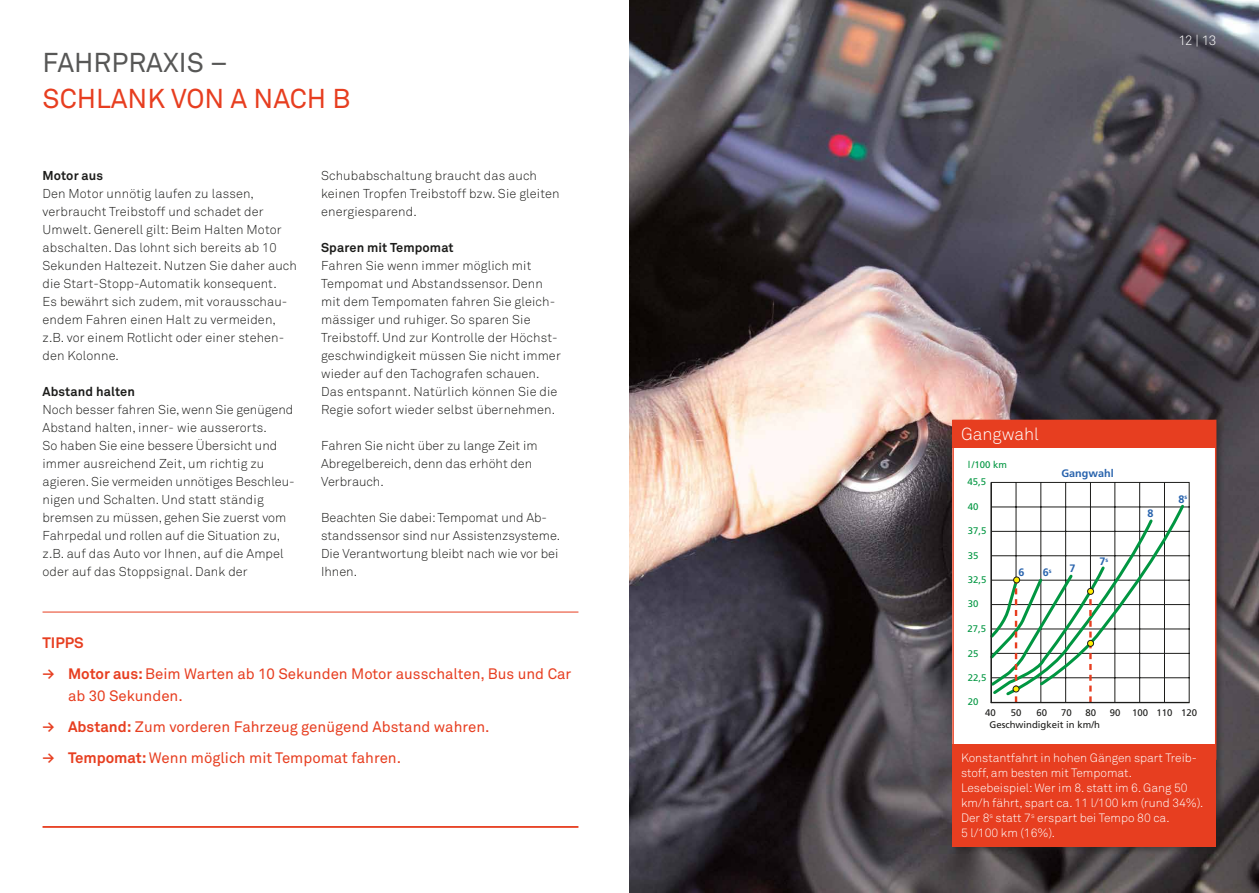
<style>
.page{position:relative;width:1259px;height:893px;background:#fff}
.page>*{position:absolute;margin:0;border:0;box-sizing:border-box;transform-origin:0 0}
.t1{font:27px "Akkurat";color:#e73e20}
.t2{font:27px "Akkurat";color:#575756}
.t3{font:300 17.25px "Akkurat";color:#fff}
.t4{font:15px/31px "Akkurat";color:#e73e20}
.t5{font:300 13.5px "Akkurat";color:#fff}
.t6{font:300 12.75px/18px "Akkurat";letter-spacing:.01em;color:#1d1d1b}
.t7{font:700 12.75px "Akkurat";letter-spacing:.01em;color:#1d1d1b}
.t8{font:300 12px/15px "Akkurat";color:#fff}
.t9{font:700 10.8px "Frutiger";color:#2863ad}
.t10{font:9.6px "Frutiger";color:#1d1d1b}
.t11{font:9.6px/17.5px "Frutiger";color:#009641}
.s1{font-weight:700}
</style>
<div class="page">
<img style="left:629px;top:0;width:630px;height:893px">
<hr style="left:43px;top:612px;width:535px;height:1px;background:#e73e20">
<hr style="left:43px;top:826px;width:535px;height:2px;background:#e73e20">
<div style="left:951px;top:418px;width:272px;height:436px;background:#1d1d1b;opacity:.4"></div>
<div style="left:952px;top:428px;width:264px;height:340px;background:#fff"></div>
<div style="left:952px;top:420px;width:264px;height:28px;background:#e73e20"></div>
<div style="left:952px;top:420px;width:264px;height:340px;border:2px solid #e73e20"></div>
<div style="left:952px;top:744px;width:264px;height:102px;background:#e73e20"></div>
<svg style="left:991px;top:481px;width:199px;height:222px"></svg>
<div style="left:1013px;top:576px;width:7px;height:7px;border:1px solid #1d1d1b;border-radius:50%"></div>
<hr style="left:990px;top:482px;width:1px;height:221px;background:#1d1d1b">
<hr style="left:991px;top:702px;width:198px;height:1px;background:#1d1d1b">
<h1 class="t2" style="left:43px;top:47px;width:187px">FAHRPRAXIS –</h1>
<h1 class="t1" style="left:43px;top:83px;width:309px">SCHLANK VON A NACH B</h1>
<p class="t7" style="left:43px;top:167px;width:62px">Motor aus</p>
<p class="t6" style="left:43px;top:185px;width:256px">Den Motor unnötig laufen zu lassen, verbraucht Treibstoff und schadet der Umwelt. Generell gilt: Beim Halten Motor abschalten. Das lohnt sich bereits ab 10<br>Sekunden Haltezeit. Nutzen Sie daher auch die Start-Stopp-Automatik konsequent.<br>Es bewährt sich zudem, mit vorausschau&shy;endem Fahren einen Halt zu vermeiden, z.B. vor einem Rotlicht oder einer stehen&shy;den Kolonne.</p>
<p class="t7" style="left:43px;top:384px;width:94px">Abstand halten</p>
<p class="t6" style="left:43px;top:401px;width:254px">Noch besser fahren Sie, wenn Sie genügend Abstand halten, inner- wie ausserorts.<br>So haben Sie eine bessere Übersicht und immer ausreichend Zeit, um richtig zu agieren. Sie vermeiden unnötiges Beschleu&shy;nigen und Schalten. Und statt ständig bremsen zu müssen, gehen Sie zuerst vom Fahrpedal und rollen auf die Situation zu, z.B. auf das Auto vor Ihnen, auf die Ampel oder auf das Stoppsignal. Dank der</p>
<p class="t6" style="left:321px;top:167px;width:240px">Schubabschaltung braucht das auch keinen Tropfen Treibstoff bzw. Sie gleiten energiesparend.</p>
<p class="t7" style="left:321px;top:240px;width:134px">Sparen mit Tempomat</p>
<p class="t6" style="left:321px;top:257px;width:241px">Fahren Sie wenn immer möglich mit Tempomat und Abstandssensor. Denn mit dem Tempomaten fahren Sie gleich&shy;mässiger und ruhiger. So sparen Sie Treibstoff. Und zur Kontrolle der Höchst&shy;geschwindigkeit müssen Sie nicht immer wieder auf den Tachografen schauen.<br>Das entspannt. Natürlich können Sie die Regie sofort wieder selbst übernehmen.</p>
<p class="t6" style="left:321px;top:437px;width:218px">Fahren Sie nicht über zu lange Zeit im<br>Abregelbereich, denn das erhöht den<br>Verbrauch.</p>
<p class="t6" style="left:321px;top:509px;width:240px">Beachten Sie dabei: Tempomat und Ab&shy;standssensor sind nur Assistenzsysteme.<br>Die Verantwortung bleibt nach wie vor bei<br>Ihnen.</p>
<p class="t4" style="left:43px;top:627px;width:530px"><span class="s1">TIPPS<br>≥ Motor aus:</span> Beim Warten ab 10 Sekunden Motor ausschalten, Bus und Car</p>
<p class="t4" style="left:43px;top:681px;width:448px;text-indent:26px">ab 30 Sekunden.<br><span class="s1">≥ Abstand:</span> Zum vorderen Fahrzeug genügend Abstand wahren. <span class="s1">≥ Tempomat:</span> Wenn möglich mit Tempomat fahren.</p>
<p class="t5" style="left:1178px;top:32px;width:39px">12 | 13</p>
<h2 class="t3" style="left:961px;top:424px;width:79px">Gangwahl</h2>
<p class="t11" style="left:967px;top:455px;width:41px">l /100 km<br>45,5</p>
<p class="t11" style="left:968px;top:498px;width:12px">40</p>
<p class="t11" style="left:967px;top:522px;width:20px">37,5</p>
<p class="t11" style="left:967px;top:547px;width:12px">35</p>
<p class="t11" style="left:968px;top:571px;width:20px">32,5</p>
<p class="t11" style="left:967px;top:595px;width:12px">30</p>
<p class="t11" style="left:967px;top:620px;width:20px">27,5</p>
<p class="t11" style="left:967px;top:644px;width:12px">25</p>
<p class="t11" style="left:967px;top:669px;width:20px">22,5</p>
<p class="t11" style="left:967px;top:693px;width:12px">20</p>
<p class="t9" style="left:1018px;top:566px;width:8px">6</p>
<p class="t9" style="left:1043px;top:566px;width:10px">6<sup>s</sup></p>
<p class="t9" style="left:1061px;top:467px;width:54px">Gangwahl</p>
<p class="t9" style="left:1069px;top:562px;width:8px">7</p>
<p class="t9" style="left:1099px;top:555px;width:10px">7<sup>s</sup></p>
<p class="t9" style="left:1147px;top:507px;width:8px">8</p>
<p class="t9" style="left:1178px;top:493px;width:10px">8<sup>s</sup></p>
<p class="t10" style="left:985px;top:707px;width:12px">40</p>
<p class="t10" style="left:1011px;top:707px;width:12px">50</p>
<p class="t10" style="left:1036px;top:707px;width:12px">60</p>
<p class="t10" style="left:1061px;top:707px;width:12px">70</p>
<p class="t10" style="left:1085px;top:707px;width:12px">80</p>
<p class="t10" style="left:1109px;top:707px;width:89px">90 100 110 120</p>
<p class="t10" style="left:989px;top:718px;width:112px">Geschwindigkeit in km/h</p>
<p class="t8" style="left:961px;top:751px;width:244px">Konstantfahrt in hohen Gängen spart Treib&shy;stoff, am besten mit Tempomat.<br>Lesebeispiel: Wer im 8. statt im 6. Gang 50 km/h fährt, spart ca. 11 l/100 km (rund 34%).<br>Der 8<sup>s</sup> statt 7<sup>s</sup> erspart bei Tempo 80 ca.<br>5 l/100 km (16%).</p>
</div>
